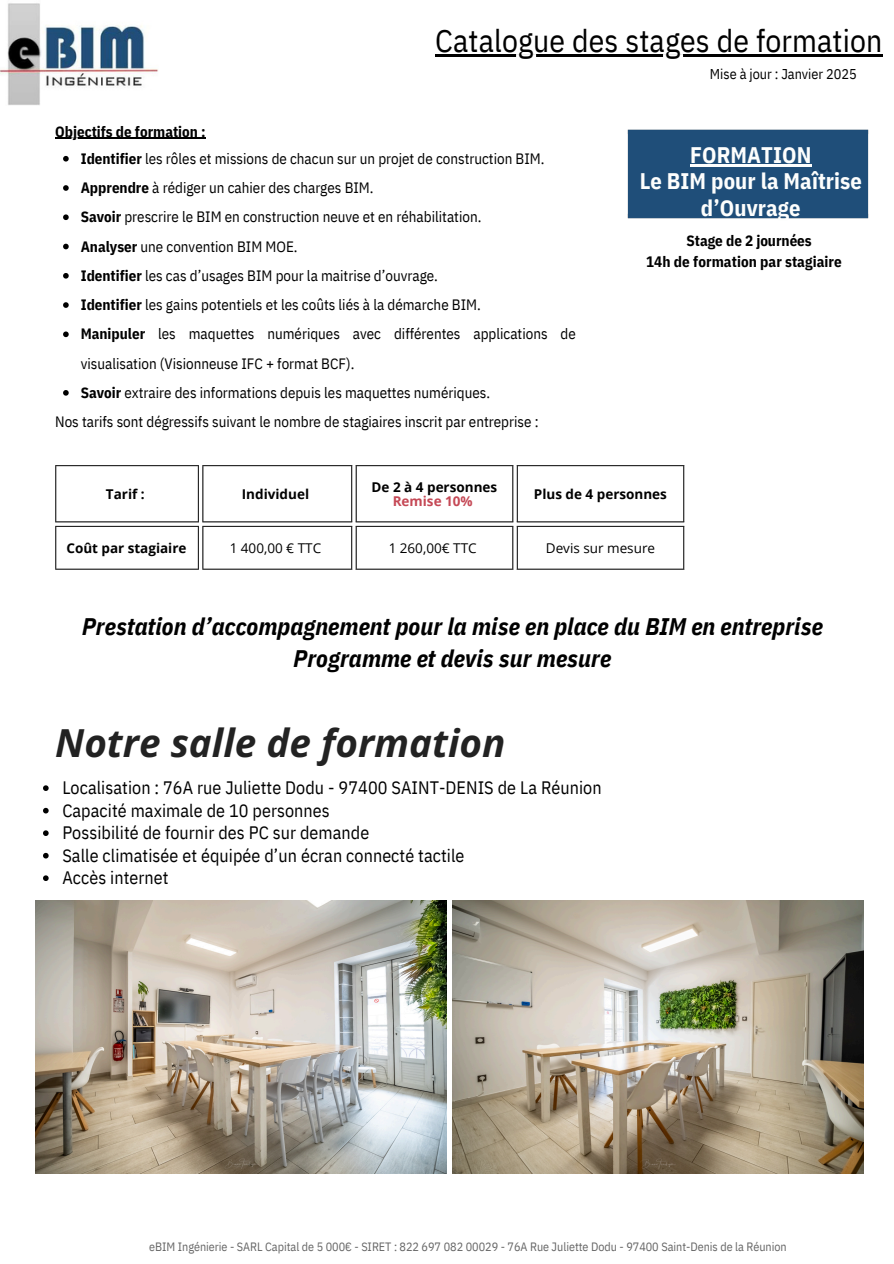
<style>
.page{position:relative;width:894px;height:1264px;background:#fff}
.page>*{position:absolute;margin:0;border:0;box-sizing:border-box;transform-origin:0 0}
.t1{font:italic 700 38.7px "Open Sans";color:#222}
.t2{font:31.65px "IBM Plex Sans Cond";letter-spacing:.005em;color:#000}
.t3{font:italic 700 24px/32.7px "IBM Plex Sans Cond";letter-spacing:.005em;color:#000;text-align:center}
.t4{font:700 22.5px/26.4px "IBM Plex Sans Cond";letter-spacing:.005em;color:#fdfefd;text-align:center}
.t5{font:18px "IBM Plex Sans Cond";letter-spacing:.005em;color:#000}
.t6{font:15px/29.2px "IBM Plex Sans Cond";color:#000}
.t7{font:700 15px "IBM Plex Sans Cond";color:#000}
.t8{font:14.25px "IBM Plex Sans Cond";color:#000}
.t9{font:700 13.5px/13.5px "Open Sans";color:#000;text-align:center}
.t10{font:13.5px "Open Sans";color:#000}
.t11{font:12px "IBM Plex Sans Cond";color:#666}
.s1{font-weight:700}
.s2{color:#c54855}
</style>
<div class="page">
<div style="left:627px;top:129px;width:242px;height:90px;background:#1f4e79"></div>
<img style="left:0;top:3px;width:158px;height:102px">
<svg style="left:56px;top:465px;width:627px;height:57px"></svg>
<hr style="left:55px;top:466px;width:1px;height:55px;background:#222">
<hr style="left:198px;top:466px;width:1px;height:55px;background:#222">
<hr style="left:55px;top:465px;width:144px;height:1px;background:#222">
<hr style="left:55px;top:521px;width:144px;height:1px;background:#222">
<hr style="left:202px;top:466px;width:1px;height:55px;background:#222">
<hr style="left:351px;top:466px;width:1px;height:55px;background:#222">
<hr style="left:202px;top:465px;width:150px;height:1px;background:#222">
<hr style="left:202px;top:521px;width:150px;height:1px;background:#222">
<hr style="left:355px;top:466px;width:1px;height:55px;background:#222">
<hr style="left:512px;top:466px;width:1px;height:55px;background:#222">
<hr style="left:355px;top:465px;width:158px;height:1px;background:#222">
<hr style="left:355px;top:521px;width:158px;height:1px;background:#222">
<hr style="left:516px;top:466px;width:1px;height:55px;background:#222">
<hr style="left:683px;top:466px;width:1px;height:55px;background:#222">
<hr style="left:516px;top:465px;width:168px;height:1px;background:#222">
<hr style="left:516px;top:521px;width:168px;height:1px;background:#222">
<hr style="left:55px;top:527px;width:1px;height:41px;background:#222">
<hr style="left:198px;top:527px;width:1px;height:41px;background:#222">
<hr style="left:55px;top:526px;width:144px;height:1px;background:#222">
<hr style="left:55px;top:568px;width:144px;height:1px;background:#222">
<hr style="left:202px;top:527px;width:1px;height:41px;background:#222">
<hr style="left:351px;top:527px;width:1px;height:41px;background:#222">
<hr style="left:202px;top:526px;width:150px;height:1px;background:#222">
<hr style="left:202px;top:568px;width:150px;height:1px;background:#222">
<hr style="left:355px;top:527px;width:1px;height:41px;background:#222">
<hr style="left:512px;top:527px;width:1px;height:41px;background:#222">
<hr style="left:355px;top:526px;width:158px;height:1px;background:#222">
<hr style="left:355px;top:568px;width:158px;height:1px;background:#222">
<hr style="left:516px;top:527px;width:1px;height:41px;background:#222">
<hr style="left:683px;top:527px;width:1px;height:41px;background:#222">
<hr style="left:516px;top:526px;width:168px;height:1px;background:#222">
<hr style="left:516px;top:568px;width:168px;height:1px;background:#222">
<img style="left:36px;top:900px;width:410px;height:273px">
<img style="left:452px;top:900px;width:411px;height:273px">
<hr style="left:690px;top:164px;width:121px;height:3px;background:#fdfefd">
<hr style="left:55px;top:138px;width:150px;height:1px;background:#000">
<svg style="left:63px;top:156px;width:6px;height:5px"></svg>
<svg style="left:63px;top:185px;width:6px;height:6px"></svg>
<svg style="left:63px;top:214px;width:6px;height:6px"></svg>
<svg style="left:63px;top:244px;width:6px;height:5px"></svg>
<svg style="left:63px;top:273px;width:6px;height:5px"></svg>
<svg style="left:63px;top:302px;width:6px;height:6px"></svg>
<svg style="left:63px;top:331px;width:6px;height:6px"></svg>
<svg style="left:63px;top:390px;width:6px;height:5px"></svg>
<hr style="left:435px;top:55px;width:447px;height:2px;background:#000">
<svg style="left:43px;top:785px;width:6px;height:6px"></svg>
<svg style="left:43px;top:807px;width:6px;height:6px"></svg>
<svg style="left:43px;top:830px;width:6px;height:6px"></svg>
<svg style="left:43px;top:852px;width:6px;height:6px"></svg>
<svg style="left:43px;top:875px;width:6px;height:6px"></svg>
<p class="t2" style="left:435px;top:20px;width:448px">Catalogue des stages de formation</p>
<p class="t7" style="left:55px;top:121px;width:152px">Objectifs de formation :</p>
<h6 class="t6" style="left:81px;top:143px;width:465px"><span class="s1">Identifier</span> les rôles et missions de chacun sur un projet de construction BIM.</h6>
<p class="t6" style="left:81px;top:173px;width:294px"><span class="s1">Apprendre</span> à rédiger un cahier des charges BIM.</p>
<h3 class="t6" style="left:81px;top:202px;width:402px"><span class="s1">Savoir</span> prescrire le BIM en construction neuve et en réhabilitation.</h3>
<h5 class="t6" style="left:81px;top:231px;width:218px"><span class="s1">Analyser</span> une convention BIM MOE.</h5>
<h5 class="t6" style="left:81px;top:260px;width:359px"><span class="s1">Identifier</span> les cas d’usages BIM pour la maitrise d’ouvrage.</h5>
<p class="t6" style="left:81px;top:290px;width:401px"><span class="s1">Identifier</span> les gains potentiels et les coûts liés à la démarche BIM.</p>
<p class="t6" style="left:81px;top:319px;width:496px"><span class="s1">Manipuler</span> les maquettes numériques avec différentes applications de visualisation (Visionneuse IFC + format BCF).</p>
<p class="t6" style="left:81px;top:377px;width:411px"><span class="s1">Savoir</span> extraire des informations depuis les maquettes numériques.</p>
<p class="t6" style="left:55px;top:407px;width:484px">Nos tarifs sont dégressifs suivant le nombre de stagiaires inscrit par entreprise :</p>
<p class="t8" style="left:709px;top:64px;width:148px">Mise à jour : Janvier 2025</p>
<p class="t4" style="left:639px;top:142px;width:224px">FORMATION<br>Le BIM pour la Maîtrise d’Ouvrage</p>
<p class="t7" style="left:646px;top:251px;width:197px">14h de formation par stagiaire</p>
<p class="t7" style="left:686px;top:230px;width:127px">Stage de 2 journées</p>
<p class="t9" style="left:106px;top:487px;width:40px">Tarif :</p>
<h2 class="t9" style="left:242px;top:487px;width:69px">Individuel</h2>
<h6 class="t9" style="left:371px;top:480px;width:127px">De 2 à 4 personnes<br><span class="s2">Remise 10%</span></h6>
<h5 class="t9" style="left:533px;top:487px;width:134px">Plus de 4 personnes</h5>
<p class="t9" style="left:66px;top:541px;width:121px">Coût par stagiaire</p>
<p class="t10" style="left:230px;top:538px;width:93px">1 400,00 € TTC</p>
<p class="t10" style="left:388px;top:538px;width:90px">1 260,00€ TTC</p>
<p class="t10" style="left:545px;top:538px;width:111px">Devis sur mesure</p>
<p class="t3" style="left:82px;top:609px;width:742px">Prestation d’accompagnement pour la mise en place du BIM en entreprise<br>Programme et devis sur mesure</p>
<h3 class="t1" style="left:55px;top:716px;width:451px">Notre salle de formation</h3>
<h1 class="t5" style="left:62px;top:776px;width:540px">Localisation : 76A rue Juliette Dodu - 97400 SAINT-DENIS de La Réunion</h1>
<p class="t5" style="left:62px;top:798px;width:269px">Capacité maximale de 10 personnes</p>
<p class="t5" style="left:62px;top:821px;width:308px">Possibilité de fournir des PC sur demande</p>
<p class="t5" style="left:62px;top:843px;width:403px">Salle climatisée et équipée d’un écran connecté tactile</p>
<p class="t5" style="left:62px;top:866px;width:108px">Accès internet</p>
<p class="t11" style="left:149px;top:1238px;width:639px">eBIM Ingénierie - SARL Capital de 5 000€ - SIRET : 822 697 082 00029 - 76A Rue Juliette Dodu - 97400 Saint-Denis de la Réunion</p>
</div>
